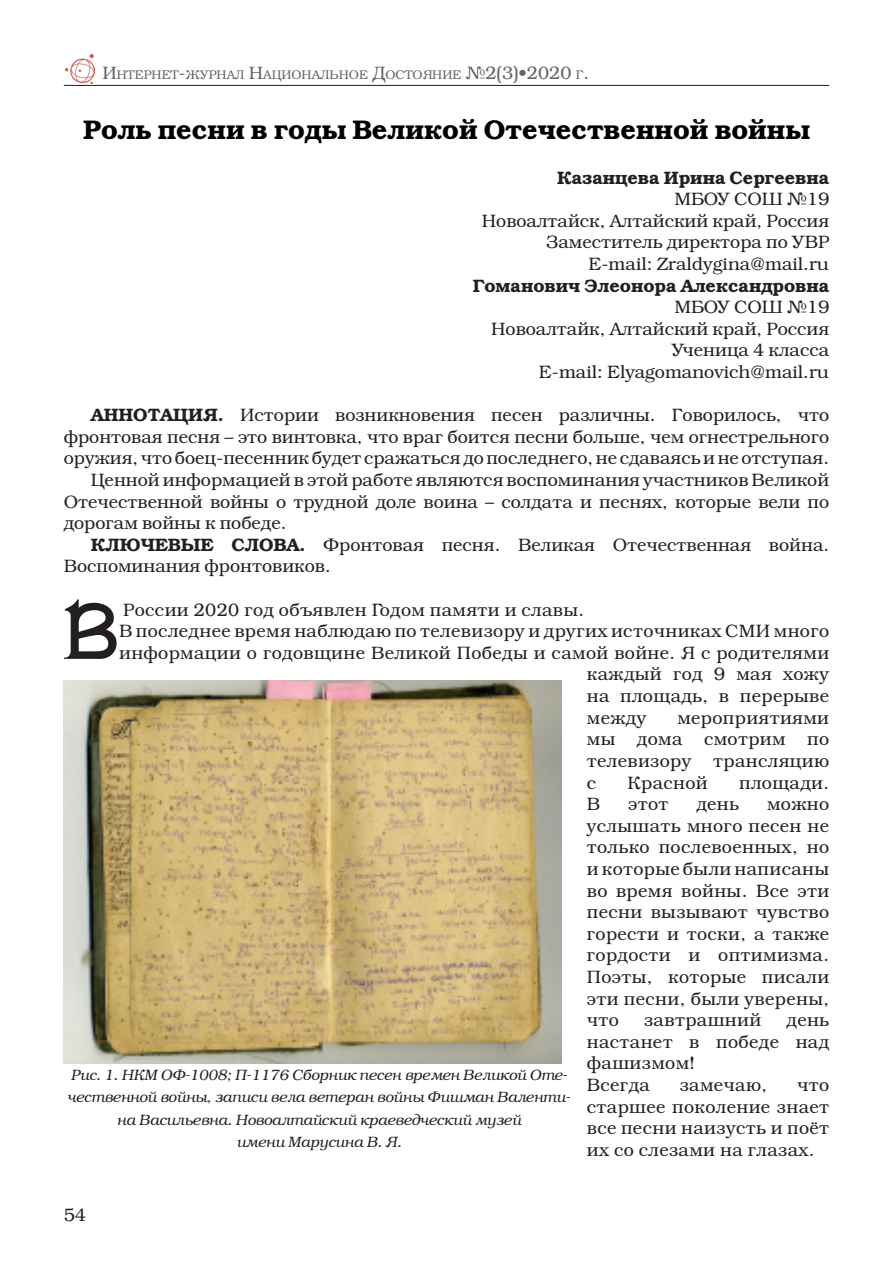
<style>
.page{position:relative;width:893px;height:1263px;background:#fff}
.page>*{position:absolute;margin:0;border:0;box-sizing:border-box;transform-origin:0 0}
.bucvica{font:55.2px "Washington";color:#231f20}
.Zagolovok_1{font:600 27px "Bookman C";color:#000}
.Base{font:300 18px/21.6px "Bookman C";letter-spacing:.02em;color:#231f20;text-align:justify}
.ФИО_1{font:300 18px/21.6px "Bookman C";color:#231f20;text-align:right}
.Base-2{font:300 18px/21.6px "Bookman C";color:#231f20}
.ФИО_1-2{font:600 18px/21.6px "Bookman C";color:#231f20;text-align:right}
.bucvica-2{font:300 18px "Bookman C";letter-spacing:.02em;color:#231f20}
.Подрисуночная_подпис{font:italic 300 15px/22.5px "Bookman C";color:#231f20;text-align:center}
.t1{font:300 12.6px "Bookman C";color:#636366}
.s1{font-size:18px}
.s2{font-weight:300}
.s3{font-weight:600}
</style>
<div class="page">
<hr style="left:64px;top:85px;width:765px;height:1px;background:#231f20">
<img style="left:66px;top:55px;width:28px;height:29px">
<img style="left:64px;top:680px;width:497px;height:384px">
<p class="t1" style="left:102px;top:68px;width:488px"><span class="s1">И</span>нтернет<span class="s1">-</span>журнал <span class="s1">Н</span>ациональное <span class="s1">Д</span>остояние <span class="s1">№2(3)•2020</span> г<span class="s1">.</span></p>
<p class="Zagolovok_1" style="left:83px;top:114px;width:728px">Роль песни в годы Великой Отечественной войны</p>
<p class="ФИО_1-2" style="left:557px;top:167px;width:274px">Казанцева Ирина Сергеевна<br><span class="s2">МБОУ СОШ №19</span></p>
<p class="ФИО_1" style="left:482px;top:210px;width:349px">Новоалтайск, Алтайский край, Россия<br>Заместитель директора по УВР<br>E-mail: Zraldygina@mail.ru</p>
<p class="ФИО_1-2" style="left:473px;top:275px;width:358px">Гоманович Элеонора Александровна<br><span class="s2">МБОУ СОШ №19</span></p>
<p class="ФИО_1" style="left:491px;top:318px;width:339px">Новоалтайк, Алтайский край, Россия<br>Ученица 4 класса<br>E-mail: Elyagomanovich@mail.ru</p>
<p class="Base" style="left:64px;top:404px;width:767px;text-indent:27px"><span class="s3">АННОТАЦИЯ.</span> Истории возникновения песен различны. Говорилось, что фронтовая песня – это винтовка, что враг боится песни больше, чем огнестрельного оружия, что боец-песенник будет сражаться до последнего, не сдаваясь и не отступая.</p>
<p class="Base" style="left:64px;top:469px;width:767px;text-indent:27px">Ценной информацией в этой работе являются воспоминания участников Великой Отечественной войны о трудной доле воина – солдата и песнях, которые вели по дорогам войны к победе.</p>
<p class="Base-2" style="left:64px;top:534px;width:767px;text-indent:27px"><span class="s3">КЛЮЧЕВЫЕ СЛОВА.</span> Фронтовая песня. Великая Отечественная война.<br>Воспоминания фронтовиков.</p>
<p class="bucvica" style="left:66px;top:595px;width:54px">В</p>
<p class="bucvica-2" style="left:123px;top:599px;width:462px">России 2020 год объявлен Годом памяти и славы.</p>
<p class="Base" style="left:119px;top:620px;width:712px">В последнее время наблюдаю по телевизору и других источниках СМИ много</p>
<p class="Base" style="left:119px;top:642px;width:712px">информации о годовщине Великой Победы и самой войне. Я с родителями</p>
<p class="Base" style="left:587px;top:663px;width:244px">каждый год 9 мая хожу</p>
<p class="Base" style="left:587px;top:685px;width:244px">на площадь, в перерыве</p>
<p class="Base" style="left:587px;top:707px;width:61px">между</p>
<p class="Base" style="left:587px;top:707px;width:244px;text-indent:91px">мероприятиями мы дома смотрим по телевизору трансляцию с</p>
<p class="Base" style="left:627px;top:771px;width:82px">Красной</p>
<p class="Base" style="left:739px;top:771px;width:92px">площади.</p>
<p class="Подрисуночная_подпис" style="left:68px;top:1063px;width:504px">Рис. 1. НКМ ОФ-1008; П-1176 Сборник песен времен Великой Оте&shy;чественной войны, записи вела ветеран войны Фишман Валенти&shy;на Васильевна. Новоалтайский краеведческий музей</p>
<p class="Подрисуночная_подпис" style="left:236px;top:1131px;width:167px">имени Марусина В. Я.</p>
<p class="Base" style="left:587px;top:793px;width:15px">В</p>
<p class="Base" style="left:628px;top:793px;width:42px">этот</p>
<p class="Base" style="left:696px;top:793px;width:44px">день</p>
<p class="Base" style="left:587px;top:793px;width:244px;text-indent:180px">можно услышать много песен не только послевоенных, но и которые были написаны во время войны. Все эти песни вызывают чувство горести и тоски, а также гордости и оптимизма.<br>Поэты, которые писали эти песни, были уверены, что</p>
<p class="Base" style="left:644px;top:1009px;width:119px">завтрашний</p>
<p class="Base" style="left:587px;top:1009px;width:244px;text-indent:200px">день настанет в победе над фашизмом!</p>
<p class="Base" style="left:587px;top:1074px;width:65px">Всегда</p>
<p class="Base" style="left:680px;top:1074px;width:89px">замечаю,</p>
<p class="Base" style="left:587px;top:1074px;width:244px;text-indent:210px">что старшее поколение знает все песни наизусть и поёт их со слезами на глазах.</p>
<p class="Base" style="left:64px;top:1203px;width:24px">54</p>
</div>
